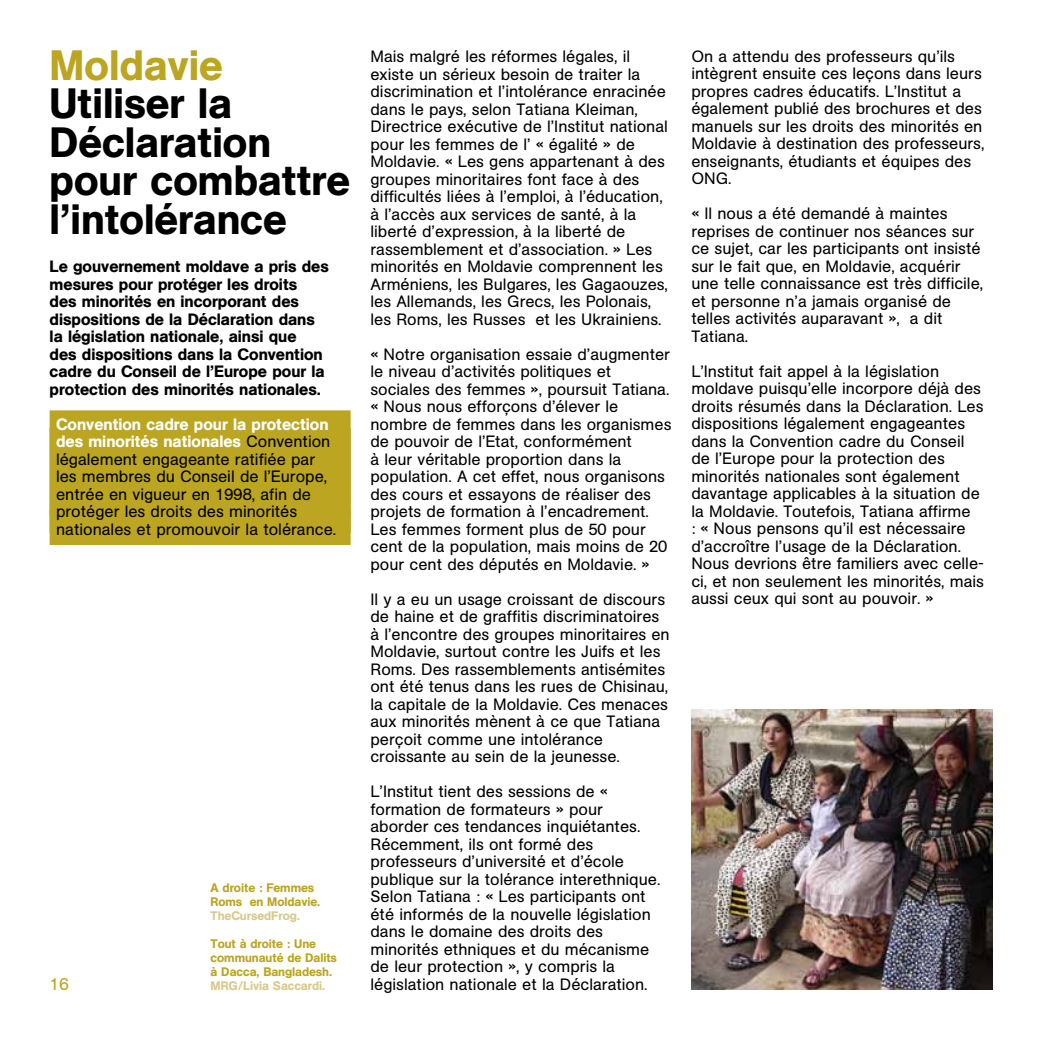
<style>
.page{position:relative;width:1042px;height:1042px;background:#fff}
.page>*{position:absolute;margin:0;border:0;box-sizing:border-box;transform-origin:0 0}
.t1{font:500 42px/38.5px "AG Book BQ";color:#000}
.t2{font:500 42px "AG Book BQ";color:#bba521}
.t3{font:17.15px "AG Book BQ";color:#bba521}
.t4{font:16.28px/17.5px "AG Book BQ";color:#000}
.t5{font:500 16.28px/17.5px "AG Book BQ";color:#000}
.t6{font:500 12.25px/14px "AG Book BQ";letter-spacing:-.005em;color:#bba521}
.t7{font:500 12.25px "AG Book BQ";letter-spacing:-.005em;color:#d8ca89}
.s1{font-weight:500;color:#fff}
</style>
<div class="page">
<div style="left:50px;top:410px;width:301px;height:35px;background:#bba521"></div>
<div style="left:50px;top:445px;width:301px;height:35px;background:#bba521"></div>
<div style="left:50px;top:480px;width:301px;height:35px;background:#bba521"></div>
<div style="left:50px;top:510px;width:301px;height:35px;background:#bba521"></div>
<img style="left:691px;top:710px;width:301px;height:280px">
<h1 class="t2" style="left:50px;top:40px;width:175px">Moldavie</h1>
<h1 class="t1" style="left:50px;top:84px;width:302px">Utiliser la<br>Déclaration pour combattre l’intolérance</h1>
<p class="t5" style="left:50px;top:258px;width:281px">Le gouvernement moldave a pris des mesures pour protéger les droits<br>des minorités en incorporant des dispositions de la Déclaration dans la législation nationale, ainsi que<br>des dispositions dans la Convention cadre du Conseil de l’Europe pour la protection des minorités nationales.</p>
<p class="t4" style="left:56px;top:416px;width:282px"><span class="s1">Convention cadre pour la protection des minorités nationales</span> Convention légalement engageante ratifiée par les membres du Conseil de l’Europe, entrée en vigueur en 1998, afin de protéger les droits des minorités nationales et promouvoir la tolérance.</p>
<p class="t6" style="left:211px;top:880px;width:111px">A droite : Femmes<br>Roms en Moldavie.</p>
<p class="t7" style="left:211px;top:908px;width:91px">TheCursedFrog.</p>
<p class="t6" style="left:211px;top:936px;width:128px">Tout à droite : Une communauté de Dalits à Dacca, Bangladesh.</p>
<p class="t3" style="left:50px;top:974px;width:21px">16</p>
<p class="t7" style="left:211px;top:978px;width:116px">MRG/Livia Saccardi.</p>
<p class="t4" style="left:370px;top:48px;width:299px">Mais malgré les réformes légales, il existe un sérieux besoin de traiter la discrimination et l’intolérance enracinée dans le pays, selon Tatiana Kleiman, Directrice exécutive de l’Institut national pour les femmes de l’ « égalité » de Moldavie. « Les gens appartenant à des groupes minoritaires font face à des difficultés liées à l’emploi, à l’éducation, à l’accès aux services de santé, à la liberté d’expression, à la liberté de rassemblement et d’association. » Les minorités en Moldavie comprennent les Arméniens, les Bulgares, les Gagaouzes, les Allemands, les Grecs, les Polonais, les Roms, les Russes et les Ukrainiens.</p>
<p class="t4" style="left:370px;top:345px;width:302px">« Notre organisation essaie d’augmenter le niveau d’activités politiques et sociales des femmes », poursuit Tatiana. « Nous nous efforçons d’élever le nombre de femmes dans les organismes de pouvoir de l’Etat, conformément<br>à leur véritable proportion dans la population. A cet effet, nous organisons des cours et essayons de réaliser des projets de formation à l’encadrement.<br>Les femmes forment plus de 50 pour cent de la population, mais moins de 20 pour cent des députés en Moldavie. »</p>
<p class="t4" style="left:370px;top:590px;width:301px">Il y a eu un usage croissant de discours de haine et de graffitis discriminatoires à l’encontre des groupes minoritaires en Moldavie, surtout contre les Juifs et les Roms. Des rassemblements antisémites ont été tenus dans les rues de Chisinau, la capitale de la Moldavie. Ces menaces aux minorités mènent à ce que Tatiana perçoit comme une intolérance croissante au sein de la jeunesse.</p>
<p class="t4" style="left:370px;top:783px;width:291px">L’Institut tient des sessions de « formation de formateurs » pour aborder ces tendances inquiétantes.<br>Récemment, ils ont formé des professeurs d’université et d’école publique sur la tolérance interethnique.<br>Selon Tatiana : « Les participants ont été informés de la nouvelle législation dans le domaine des droits des minorités ethniques et du mécanisme de leur protection », y compris la législation nationale et la Déclaration.</p>
<p class="t4" style="left:691px;top:48px;width:295px">On a attendu des professeurs qu’ils intègrent ensuite ces leçons dans leurs propres cadres éducatifs. L’Institut a également publié des brochures et des manuels sur les droits des minorités en Moldavie à destination des professeurs, enseignants, étudiants et équipes des ONG.</p>
<p class="t4" style="left:691px;top:205px;width:293px">« Il nous a été demandé à maintes reprises de continuer nos séances sur ce sujet, car les participants ont insisté sur le fait que, en Moldavie, acquérir une telle connaissance est très difficile, et personne n’a jamais organisé de telles activités auparavant », a dit Tatiana.</p>
<p class="t4" style="left:691px;top:363px;width:294px">L’Institut fait appel à la législation moldave puisqu’elle incorpore déjà des droits résumés dans la Déclaration. Les dispositions légalement engageantes dans la Convention cadre du Conseil de l’Europe pour la protection des minorités nationales sont également davantage applicables à la situation de la Moldavie. Toutefois, Tatiana affirme<br>: « Nous pensons qu’il est nécessaire d’accroître l’usage de la Déclaration.<br>Nous devrions être familiers avec celle&shy;ci, et non seulement les minorités, mais aussi ceux qui sont au pouvoir. »</p>
</div>
